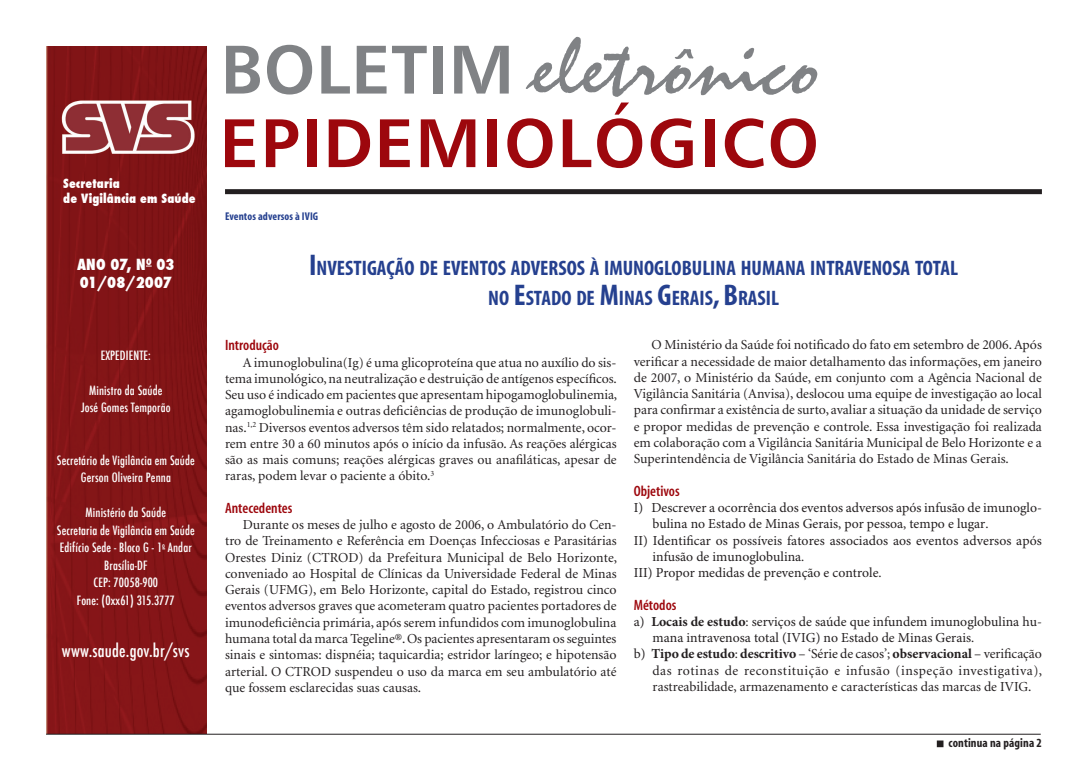
<style>
.page{position:relative;width:1088px;height:780px;background:#fff}
.page>*{position:absolute;margin:0;border:0;box-sizing:border-box;transform-origin:0 0}
.t1{font:81.25px "Staccato 222 BT";letter-spacing:.01em;color:#808285}
.t2{font:68.75px "Humanist 777 BT Bold B";letter-spacing:.025em;color:#9d070d}
.t3{font:68.75px "Humanist 777 BT Bold B";letter-spacing:.01em;color:#808285}
.t4{font:700 condensed 21px/30px "Myriad";color:#25408f;text-align:center}
.t5{font:500 condensed 17.5px "Futura";letter-spacing:.01em;color:#fff}
.t6{font:600 condensed 15px "Myriad";color:#9d070d}
.t7{font:800 condensed 15px/17.5px "Futura";letter-spacing:.01em;color:#fff}
.t8{font:13.75px/16.2px "Minion";color:#231f20;text-align:justify}
.t9{font:13.75px "Minion Pro";color:#231f20}
.t10{font:700 13.75px "Minion Pro";letter-spacing:-.005em;color:#231f20}
.t11{font:500 condensed 12.5px/17.5px "Futura";letter-spacing:.01em;color:#fff;text-align:center}
.t12{font:800 condensed 12.5px/15px "Futura";letter-spacing:.01em;color:#fff}
.t13{font:700 condensed 12.5px "Myriad";letter-spacing:.01em;color:#231f20}
.t14{font:700 condensed 11.25px "Myriad";letter-spacing:.01em;color:#25408f}
.s1{font-size:30px}
.s2{font-weight:700}
.s3{font-weight:400}
.s4{font-family:"Minion";font-weight:400}
</style>
<div class="page">
<img style="left:46px;top:46px;width:161px;height:687px">
<hr style="left:46px;top:734px;width:995px;height:1px;background:#231f20">
<div style="left:225px;top:189px;width:817px;height:5px;background:#231f20"></div>
<div style="left:937px;top:740px;width:6px;height:7px;border:1px solid #231f20"></div>
<p class="t12" style="left:63px;top:175px;width:134px">Secretaria<br>de Vigilância em Saúde</p>
<p class="t7" style="left:77px;top:256px;width:99px">ANO 07, N<sup>O</sup> 03<br>01/08/2007</p>
<p class="t11" style="left:101px;top:346px;width:52px">EXPEDIENTE:</p>
<p class="t11" style="left:81px;top:381px;width:91px">Ministro da Saúde<br>José Gomes Temporão</p>
<p class="t11" style="left:57px;top:451px;width:139px">Secretário de Vigilância em Saúde<br>Gerson Oliveira Penna</p>
<p class="t11" style="left:57px;top:504px;width:139px">Ministério da Saúde<br>Secretaria de Vigilância em Saúde<br>Edifício Sede - Bloco G - 1<sup>o</sup> Andar<br>Brasília-DF<br>CEP: 70058-900<br>Fone: (0xx61) 315.3777</p>
<p class="t5" style="left:62px;top:639px;width:129px">www.saude.gov.br/svs</p>
<h1 class="t1" style="left:534px;top:22px;width:290px">eletrônico</h1>
<h2 class="t2" style="left:220px;top:100px;width:601px">EPIDEMIOLÓGICO</h2>
<h2 class="t3" style="left:221px;top:26px;width:295px">BOLETIM</h2>
<p class="t14" style="left:225px;top:210px;width:95px">Eventos adversos à IVIG</p>
<h3 class="t4" style="left:309px;top:254px;width:650px"><span class="s1">I</span>NVESTIGAÇÃO DE EVENTOS ADVERSOS À IMUNOGLOBULINA HUMANA INTRAVENOSA TOTAL<br>NO <span class="s1">E</span>STADO DE <span class="s1">M</span>INAS <span class="s1">G</span>ERAIS<span class="s1">, B</span>RASIL</h3>
<p class="t6" style="left:225px;top:338px;width:55px">Introdução</p>
<p class="t8" style="left:225px;top:354px;width:394px;text-indent:18px">A imunoglobulina(Ig) é uma glicoproteína que atua no auxílio do sis&shy;tema imunológico, na neutralização e destruição de antígenos específicos.<br>Seu uso é indicado em pacientes que apresentam hipogamoglobulinemia, agamoglobulinemia e outras deficiências de produção de imunoglobuli&shy;nas.<sup>1,2</sup> Diversos eventos adversos têm sido relatados; normalmente, ocor&shy;rem entre 30 a 60 minutos após o início da infusão. As reações alérgicas são as mais comuns; reações alérgicas graves ou anafiláticas, apesar de raras, podem levar o paciente a óbito.<sup>3</sup></p>
<p class="t6" style="left:225px;top:500px;width:69px">Antecedentes</p>
<p class="t8" style="left:225px;top:517px;width:394px;text-indent:18px">Durante os meses de julho e agosto de 2006, o Ambulatório do Cen&shy;tro de Treinamento e Referência em Doenças Infecciosas e Parasitárias Orestes Diniz (CTROD) da Prefeitura Municipal de Belo Horizonte, conveniado ao Hospital de Clínicas da Universidade Federal de Minas Gerais (UFMG), em Belo Horizonte, capital do Estado, registrou cinco eventos adversos graves que acometeram quatro pacientes portadores de imunodeficiência primária, após serem infundidos com imunoglobulina humana total da marca Tegeline®. Os pacientes apresentaram os seguintes sinais e sintomas: dispnéia; taquicardia; estridor laríngeo; e hipotensão arterial. O CTROD suspendeu o uso da marca em seu ambulatório até que fossem esclarecidas suas causas.</p>
<p class="t8" style="left:634px;top:337px;width:410px;text-indent:18px">O Ministério da Saúde foi notificado do fato em setembro de 2006. Após verificar a necessidade de maior detalhamento das informações, em janeiro de 2007, o Ministério da Saúde, em conjunto com a Agência Nacional de Vigilância Sanitária (Anvisa), deslocou uma equipe de investigação ao local para confirmar a existência de surto, avaliar a situação da unidade de serviço e propor medidas de prevenção e controle. Essa investigação foi realizada em colaboração com a Vigilância Sanitária Municipal de Belo Horizonte e a Superintendência de Vigilância Sanitária do Estado de Minas Gerais.</p>
<p class="t6" style="left:634px;top:483px;width:47px">Objetivos</p>
<p class="t9" style="left:634px;top:499px;width:410px">I) Descrever a ocorrência dos eventos adversos após infusão de imunoglo-</p>
<p class="t9" style="left:652px;top:515px;width:337px">bulina no Estado de Minas Gerais, por pessoa, tempo e lugar.</p>
<p class="t9" style="left:634px;top:532px;width:409px">II) Identificar os possíveis fatores associados aos eventos adversos após</p>
<p class="t9" style="left:652px;top:548px;width:153px">infusão de imunoglobulina.</p>
<p class="t9" style="left:634px;top:564px;width:249px">III) Propor medidas de prevenção e controle.</p>
<p class="t6" style="left:634px;top:597px;width:44px">Métodos</p>
<p class="t9" style="left:634px;top:613px;width:410px">a) <span class="s2">Locais de estudo</span>: serviços de saúde que infundem imunoglobulina hu-</p>
<p class="t9" style="left:652px;top:629px;width:323px">mana intravenosa total (IVIG) no Estado de Minas Gerais.</p>
<p class="t10" style="left:634px;top:645px;width:410px"><span class="s3">b)</span> Tipo de estudo<span class="s3">:</span> descritivo <span class="s3">– ‘Série de casos’;</span> observacional <span class="s3">–</span> <span class="s4">verificação</span></p>
<p class="t8" style="left:652px;top:662px;width:391px">das rotinas de reconstituição e infusão (inspeção investigativa), rastreabilidade, armazenamento e características das marcas de IVIG.</p>
<p class="t13" style="left:948px;top:736px;width:95px">continua na página 2</p>
</div>
